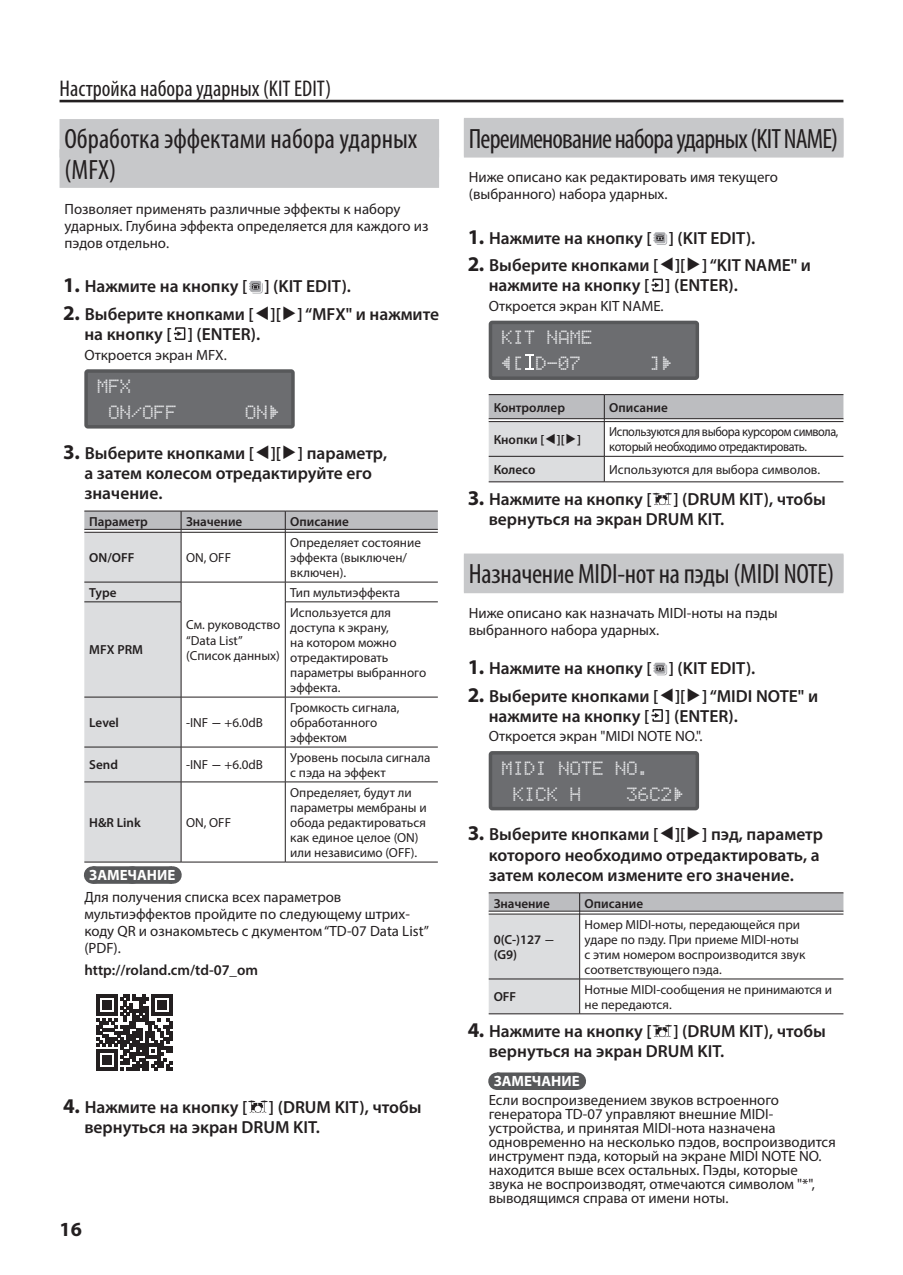
<style>
.page{position:relative;width:903px;height:1275px;background:#fff}
.page>*{position:absolute;margin:0;border:0;box-sizing:border-box;transform-origin:0 0}
.Head_3{font:condensed 28px/31.5px "Myriad Pro";letter-spacing:-.01em;color:#231f20}
.Head_3-2{font:condensed 28px "Myriad Pro";letter-spacing:-.03em;color:#231f20}
.t1{font:condensed 22.75px "Myriad Pro";color:#231f20}
.t2{font:700 20.12px "Myriad Pro";color:#231f20}
.t3{font:600 17.5px/20.1px "Myriad Pro";color:#231f20}
.Screen{font:17.5px "Roland Owners Manual LCD";color:#e6e7e9}
.Body_for_MEMO_NOTE{font:14.88px/14px "Myriad Pro";color:#231f20}
.Body_lead{font:14.88px/17.2px "Myriad Pro";color:#231f20}
.Body{font:14.88px "Myriad Pro";color:#231f20}
.Body_for_MEMO_NOTE-2{font:600 14.88px "Myriad Pro";color:#231f20}
.Icon_MEMO{font:700 14.88px "Myriad Pro";color:#fff}
.Cell{font:13.12px/15px "Myriad Pro";color:#231f20}
.Cell_Header{font:600 13.12px/15px "Myriad Pro";color:#231f20}
.Cell-2{font:13.12px/15px "Myriad Pro";letter-spacing:-.03em;color:#231f20;scale:.93 1}
.s1{font-weight:700;font-size:21px}
.s2{font-family:"Roland Owners Manual 01 rev 1";font-weight:400}
.s3{font-family:"Arial Narrow"}
.s4{font-family:"Arial Narrow";font-weight:400}
</style>
<div class="page">
<hr style="left:60px;top:100px;width:783px;height:2px;background:#231f20">
<div style="left:60px;top:119px;width:379px;height:39px;background:#c7c8ca"></div>
<div style="left:60px;top:149px;width:379px;height:39px;background:#c7c8ca"></div>
<svg style="left:249px;top:281px;width:14px;height:13px"></svg>
<svg style="left:173px;top:327px;width:13px;height:13px"></svg>
<div style="left:86px;top:371px;width:207px;height:56px;background:#6c6d70;border-radius:2px"></div>
<div style="left:84px;top:369px;width:211px;height:60px;border:4px solid #57585a;border-radius:2px"></div>
<svg style="left:84px;top:511px;width:354px;height:373px"></svg>
<svg style="left:96px;top:995px;width:76px;height:75px"></svg>
<svg style="left:248px;top:1100px;width:20px;height:13px"></svg>
<div style="left:464px;top:119px;width:379px;height:39px;background:#c7c8ca"></div>
<div style="left:464px;top:118px;width:379px;height:38px;background:#c7c8ca"></div>
<div style="left:464px;top:555px;width:379px;height:38px;background:#c7c8ca"></div>
<div style="left:464px;top:553px;width:379px;height:39px;background:#c7c8ca"></div>
<div style="left:497px;top:1072px;width:79px;height:18px;background:#57585a"></div>
<svg style="left:537px;top:1072px;width:19px;height:1px"></svg>
<svg style="left:576px;top:1072px;width:1px;height:18px"></svg>
<svg style="left:653px;top:232px;width:14px;height:13px"></svg>
<svg style="left:651px;top:278px;width:12px;height:14px"></svg>
<div style="left:490px;top:322px;width:207px;height:56px;background:#6c6d70;border-radius:2px"></div>
<svg style="left:525px;top:355px;width:9px;height:15px"></svg>
<div style="left:489px;top:321px;width:210px;height:59px;border:4px solid #57585a;border-radius:2px"></div>
<hr style="left:489px;top:394px;width:115px;height:1px;background:#231f20">
<hr style="left:604px;top:394px;width:239px;height:1px;background:#231f20">
<hr style="left:489px;top:482px;width:115px;height:1px;background:#231f20">
<hr style="left:604px;top:482px;width:239px;height:1px;background:#231f20">
<svg style="left:489px;top:395px;width:354px;height:87px"></svg>
<svg style="left:652px;top:493px;width:20px;height:12px"></svg>
<svg style="left:653px;top:663px;width:14px;height:12px"></svg>
<svg style="left:651px;top:709px;width:12px;height:13px"></svg>
<div style="left:490px;top:753px;width:207px;height:56px;background:#6c6d70;border-radius:2px"></div>
<div style="left:489px;top:751px;width:210px;height:59px;border:4px solid #57585a;border-radius:2px"></div>
<hr style="left:489px;top:892px;width:91px;height:1px;background:#231f20">
<hr style="left:580px;top:892px;width:263px;height:1px;background:#231f20">
<svg style="left:489px;top:893px;width:354px;height:121px"></svg>
<svg style="left:652px;top:1024px;width:20px;height:13px"></svg>
<h2 class="t1" style="left:60px;top:75px;width:273px">Настройка набора ударных (KIT EDIT)</h2>
<p class="Head_3" style="left:64px;top:122px;width:354px">Обработка эффектами набора ударных (MFX)</p>
<p class="Body_lead" style="left:64px;top:200px;width:365px">Позволяет применять различные эффекты к набору ударных. Глубина эффекта определяется для каждого из пэдов отдельно.</p>
<p class="t3" style="left:63px;top:276px;width:288px"><span class="s1">1.</span> Нажмите на кнопку [ ] (KIT EDIT).</p>
<p class="t3" style="left:84px;top:303px;width:356px;text-indent:-21px"><span class="s1">2.</span> Выберите кнопками [<span class="s2">C</span>][<span class="s2">A</span>] “MFX" и нажмите на кнопку [ ] (ENTER).</p>
<p class="Body" style="left:84px;top:345px;width:144px">Откроется экран MFX.</p>
<p class="Screen" style="left:98px;top:377px;width:36px">MFX</p>
<p class="Screen" style="left:109px;top:403px;width:70px">ON/OFF</p>
<p class="Screen" style="left:246px;top:403px;width:36px">ONÀ</p>
<p class="t3" style="left:84px;top:442px;width:304px;text-indent:-21px"><span class="s1">3.</span> Выберите кнопками [<span class="s2">C</span>][<span class="s2">A</span>] параметр, а затем колесом отредактируйте его значение.</p>
<p class="Cell_Header" style="left:89px;top:514px;width:60px">Параметр</p>
<p class="Cell_Header" style="left:186px;top:514px;width:58px">Значение</p>
<p class="Cell_Header" style="left:290px;top:514px;width:60px">Описание</p>
<p class="Cell_Header" style="left:89px;top:550px;width:47px">ON/OFF</p>
<p class="Cell" style="left:186px;top:550px;width:47px">ON, OFF</p>
<p class="Cell" style="left:290px;top:535px;width:132px">Определяет состояние эффекта (выключен/ включен).</p>
<p class="Cell_Header" style="left:89px;top:585px;width:29px">Type</p>
<p class="Cell_Header" style="left:89px;top:642px;width:55px">MFX PRM</p>
<p class="Cell" style="left:186px;top:617px;width:96px">См. руководство “Data List” (Список данных)</p>
<p class="Cell_Header" style="left:89px;top:715px;width:31px">Level</p>
<p class="Cell" style="left:186px;top:715px;width:79px">-INF <span class="s3">―</span> +6.0dB</p>
<p class="Cell" style="left:290px;top:585px;width:111px">Тип мультиэффекта</p>
<p class="Cell" style="left:290px;top:604px;width:137px">Используется для доступа к экрану,<br>на котором можно отредактировать параметры выбранного эффекта.</p>
<p class="Cell" style="left:290px;top:700px;width:111px">Громкость сигнала, обработанного эффектом</p>
<p class="Cell_Header" style="left:89px;top:757px;width:30px">Send</p>
<p class="Cell" style="left:186px;top:757px;width:79px">-INF <span class="s3">―</span> +6.0dB</p>
<p class="Cell" style="left:290px;top:750px;width:142px">Уровень посыла сигнала с пэда на эффект</p>
<p class="Cell_Header" style="left:89px;top:815px;width:53px">H&amp;R Link</p>
<p class="Cell" style="left:186px;top:815px;width:47px">ON, OFF</p>
<p class="Cell" style="left:290px;top:785px;width:138px">Определяет, будут ли параметры мембраны и обода редактироваться как единое целое (ON) или независимо (OFF).</p>
<p class="Icon_MEMO" style="left:89px;top:865px;width:87px">ЗАМЕЧАНИЕ</p>
<p class="Body_for_MEMO_NOTE" style="left:84px;top:888px;width:346px;line-height:17.2px">Для получения списка всех параметров мультиэффектов пройдите по следующему штрих&shy;коду QR и ознакомьтесь с дкументом “TD-07 Data List” (PDF).</p>
<p class="Body_for_MEMO_NOTE-2" style="left:84px;top:961px;width:175px">http://roland.cm/td-07_om</p>
<p class="t3" style="left:84px;top:1096px;width:339px;text-indent:-21px"><span class="s1">4.</span> Нажмите на кнопку [ ] (DRUM KIT), чтобы вернуться на экран DRUM KIT.</p>
<p class="t2" style="left:60px;top:1216px;width:24px">16</p>
<p class="Head_3-2" style="left:469px;top:121px;width:371px">Переименование набора ударных (KIT NAME)</p>
<p class="Body_lead" style="left:469px;top:168px;width:311px">Ниже описано как редактировать имя текущего (выбранного) набора ударных.</p>
<p class="t3" style="left:468px;top:227px;width:288px"><span class="s1">1.</span> Нажмите на кнопку [ ] (KIT EDIT).</p>
<p class="t3" style="left:489px;top:255px;width:324px;text-indent:-21px"><span class="s1">2.</span> Выберите кнопками [<span class="s2">C</span>][<span class="s2">A</span>] “KIT NAME" и нажмите на кнопку [ ] (ENTER).</p>
<p class="Body" style="left:489px;top:297px;width:176px">Откроется экран KIT NAME.</p>
<p class="Screen" style="left:502px;top:328px;width:92px">KIT NAME</p>
<p class="Screen" style="left:502px;top:354px;width:81px">Ä[ D-07</p>
<p class="Screen" style="left:650px;top:354px;width:24px">]À</p>
<p class="Cell_Header" style="left:494px;top:400px;width:73px">Контроллер</p>
<p class="Cell_Header" style="left:609px;top:400px;width:60px">Описание</p>
<p class="Cell_Header" style="left:494px;top:432px;width:89px">Кнопки [<span class="s2">C</span>][<span class="s2">A</span>]</p>
<p class="Cell-2" style="left:609px;top:424px;width:248px">Используются для выбора курсором символа, который необходимо отредактировать.</p>
<p class="Cell_Header" style="left:494px;top:462px;width:43px">Колесо</p>
<p class="Cell" style="left:609px;top:462px;width:212px">Используются для выбора символов.</p>
<p class="t3" style="left:489px;top:489px;width:339px;text-indent:-21px"><span class="s1">3.</span> Нажмите на кнопку [ ] (DRUM KIT), чтобы вернуться на экран DRUM KIT.</p>
<p class="Head_3" style="left:469px;top:558px;width:367px">Назначение MIDI-нот на пэды (MIDI NOTE)</p>
<p class="Body_lead" style="left:469px;top:604px;width:310px">Ниже описано как назначать MIDI-ноты на пэды выбранного набора ударных.</p>
<p class="t3" style="left:468px;top:658px;width:288px"><span class="s1">1.</span> Нажмите на кнопку [ ] (KIT EDIT).</p>
<p class="t3" style="left:489px;top:685px;width:331px;text-indent:-21px"><span class="s1">2.</span> Выберите кнопками [<span class="s2">C</span>][<span class="s2">A</span>] “MIDI NOTE" и нажмите на кнопку [ ] (ENTER).</p>
<p class="Body" style="left:489px;top:727px;width:215px">Откроется экран "MIDI NOTE NO.".</p>
<p class="Screen" style="left:502px;top:758px;width:149px">MIDI NOTE NO.</p>
<p class="Screen" style="left:513px;top:784px;width:70px">KICK H</p>
<p class="Screen" style="left:627px;top:784px;width:58px">36C2À</p>
<p class="t3" style="left:489px;top:824px;width:336px;text-indent:-21px"><span class="s1">3.</span> Выберите кнопками [<span class="s2">C</span>][<span class="s2">A</span>] пэд, параметр которого необходимо отредактировать, а затем колесом измените его значение.</p>
<p class="Cell_Header" style="left:494px;top:895px;width:58px">Значение</p>
<p class="Cell_Header" style="left:585px;top:895px;width:60px">Описание</p>
<p class="Cell_Header" style="left:494px;top:931px;width:63px">0(C-)127 <span class="s4">― </span>(G9)</p>
<p class="Cell" style="left:585px;top:917px;width:222px">Номер MIDI-ноты, передающейся при ударе по пэду. При приеме MIDI-ноты с этим номером воспроизводится звук соответствующего пэда.</p>
<p class="Cell_Header" style="left:494px;top:989px;width:24px">OFF</p>
<p class="Cell" style="left:585px;top:982px;width:249px">Нотные MIDI-сообщения не принимаются и не передаются.</p>
<p class="t3" style="left:489px;top:1021px;width:339px;text-indent:-21px"><span class="s1">4.</span> Нажмите на кнопку [ ] (DRUM KIT), чтобы вернуться на экран DRUM KIT.</p>
<p class="Icon_MEMO" style="left:494px;top:1071px;width:87px">ЗАМЕЧАНИЕ</p>
<p class="Body_for_MEMO_NOTE" style="left:489px;top:1093px;width:349px">Если воспроизведением звуков встроенного генератора TD-07 управляют внешние MIDI&shy;устройства, и принятая MIDI-нота назначена одновременно на несколько пэдов, воспроизводится инструмент пэда, который на экране MIDI NOTE NO. находится выше всех остальных. Пэды, которые звука не воспроизводят, отмечаются символом "*", выводящимся справа от имени ноты.</p>
</div>
